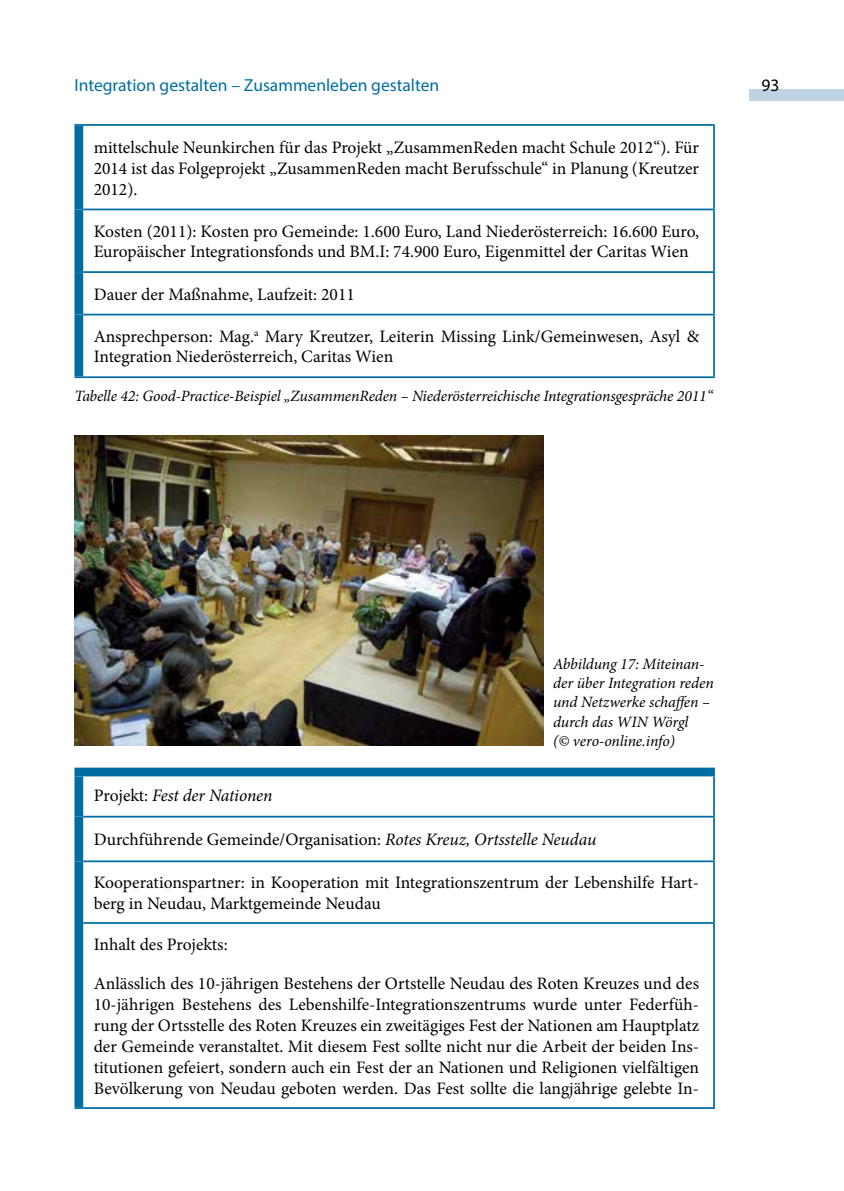
<style>
.page{position:relative;width:844px;height:1191px;background:#fff}
.page>*{position:absolute;margin:0;border:0;box-sizing:border-box;transform-origin:0 0}
.t1{font:17.5px/21px "Minion Pro";color:#000}
.t2{font:17.5px "Myriad Pro";color:#006da0}
.t3{font:italic 17.5px "Minion Pro";letter-spacing:-.01em;color:#000}
.t4{font:17.5px "Myriad Pro";color:#000}
.t5{font:italic 15.75px/19.2px "Minion Pro";letter-spacing:-.01em;color:#000}
.s1{font-style:normal}
.s2{font-style:italic}
</style>
<div class="page">
<svg style="left:83px;top:126px;width:630px;height:250px"></svg>
<hr style="left:74px;top:124px;width:640px;height:2px;background:#006da0">
<hr style="left:713px;top:126px;width:1px;height:83px;background:#006da0">
<hr style="left:83px;top:209px;width:631px;height:1px;background:#006da0">
<hr style="left:713px;top:210px;width:1px;height:61px;background:#006da0">
<hr style="left:83px;top:271px;width:631px;height:2px;background:#006da0">
<hr style="left:713px;top:273px;width:1px;height:41px;background:#006da0">
<hr style="left:83px;top:314px;width:631px;height:1px;background:#006da0">
<hr style="left:713px;top:315px;width:1px;height:61px;background:#006da0">
<hr style="left:74px;top:376px;width:640px;height:2px;background:#006da0">
<div style="left:74px;top:126px;width:9px;height:83px;background:#006da0"></div>
<div style="left:74px;top:209px;width:9px;height:63px;background:#006da0"></div>
<div style="left:74px;top:272px;width:9px;height:42px;background:#006da0"></div>
<div style="left:74px;top:314px;width:9px;height:62px;background:#006da0"></div>
<svg style="left:83px;top:776px;width:630px;height:331px"></svg>
<div style="left:74px;top:767px;width:640px;height:9px;background:#006da0"></div>
<div style="left:74px;top:776px;width:9px;height:40px;background:#006da0"></div>
<div style="left:74px;top:816px;width:9px;height:45px;background:#006da0"></div>
<div style="left:74px;top:861px;width:9px;height:62px;background:#006da0"></div>
<div style="left:74px;top:923px;width:9px;height:184px;background:#006da0"></div>
<hr style="left:713px;top:776px;width:1px;height:39px;background:#006da0">
<hr style="left:83px;top:815px;width:631px;height:2px;background:#006da0">
<hr style="left:713px;top:817px;width:1px;height:43px;background:#006da0">
<hr style="left:83px;top:860px;width:631px;height:2px;background:#006da0">
<hr style="left:713px;top:862px;width:1px;height:60px;background:#006da0">
<hr style="left:83px;top:922px;width:631px;height:2px;background:#006da0">
<hr style="left:713px;top:924px;width:1px;height:183px;background:#006da0">
<hr style="left:74px;top:1107px;width:640px;height:2px;background:#006da0">
<div style="left:749px;top:89px;width:94px;height:12px;background:#bfd2e3"></div>
<img style="left:74px;top:435px;width:469px;height:311px">
<p class="t2" style="left:74px;top:74px;width:366px">Integration gestalten – Zusammenleben gestalten</p>
<p class="t4" style="left:761px;top:74px;width:20px">93</p>
<p class="t1" style="left:94px;top:136px;width:606px;text-align:justify">mittelschule Neunkirchen für das Projekt „ZusammenReden macht Schule 2012“). Für 2014 ist das Folgeprojekt „ZusammenReden macht Berufsschule“ in Planung (Kreutzer 2012).</p>
<p class="t1" style="left:94px;top:221px;width:606px;line-height:20.1px">Kosten (2011): Kosten pro Gemeinde: 1.600 Euro, Land Niederösterreich: 16.600 Euro,<br>Europäischer Integrationsfonds und BM.I: 74.900 Euro, Eigenmittel der Caritas Wien</p>
<p class="t1" style="left:94px;top:284px;width:262px">Dauer der Maßnahme, Laufzeit: 2011</p>
<p class="t1" style="left:94px;top:327px;width:606px;line-height:20.1px">Ansprechperson: Mag.<sup>a</sup> Mary Kreutzer, Leiterin Missing Link/Gemeinwesen, Asyl &amp;<br>Integration Niederösterreich, Caritas Wien</p>
<p class="t5" style="left:74px;top:386px;width:639px">Tabelle 42: Good-Practice-Beispiel „ZusammenReden – Niederösterreichische Integrationsgespräche 2011“</p>
<p class="t5" style="left:553px;top:654px;width:162px">Abbildung 17: Miteinan&shy;der über Integration reden und Netzwerke schaffen – durch das WIN Wörgl<br>(© vero-online.info)</p>
<p class="t3" style="left:94px;top:783px;width:180px"><span class="s1">Projekt:</span> Fest der Nationen</p>
<p class="t1" style="left:94px;top:829px;width:504px">Durchführende Gemeinde/Organisation: <span class="s2">Rotes Kreuz, Ortsstelle Neudau</span></p>
<p class="t1" style="left:94px;top:873px;width:606px;line-height:20.1px">Kooperationspartner: in Kooperation mit Integrationszentrum der Lebenshilfe Hart&shy;berg in Neudau, Marktgemeinde Neudau</p>
<p class="t1" style="left:94px;top:934px;width:135px">Inhalt des Projekts:</p>
<p class="t1" style="left:94px;top:972px;width:606px;text-align:justify">Anlässlich des 10-jährigen Bestehens der Ortstelle Neudau des Roten Kreuzes und des 10-jährigen Bestehens des Lebenshilfe-Integrationszentrums wurde unter Federfüh&shy;rung der Ortsstelle des Roten Kreuzes ein zweitägiges Fest der Nationen am Hauptplatz der Gemeinde veranstaltet. Mit diesem Fest sollte nicht nur die Arbeit der beiden Ins&shy;titutionen gefeiert, sondern auch ein Fest der an Nationen und Religionen vielfältigen Bevölkerung von Neudau geboten werden. Das Fest sollte die langjährige gelebte In-</p>
</div>
